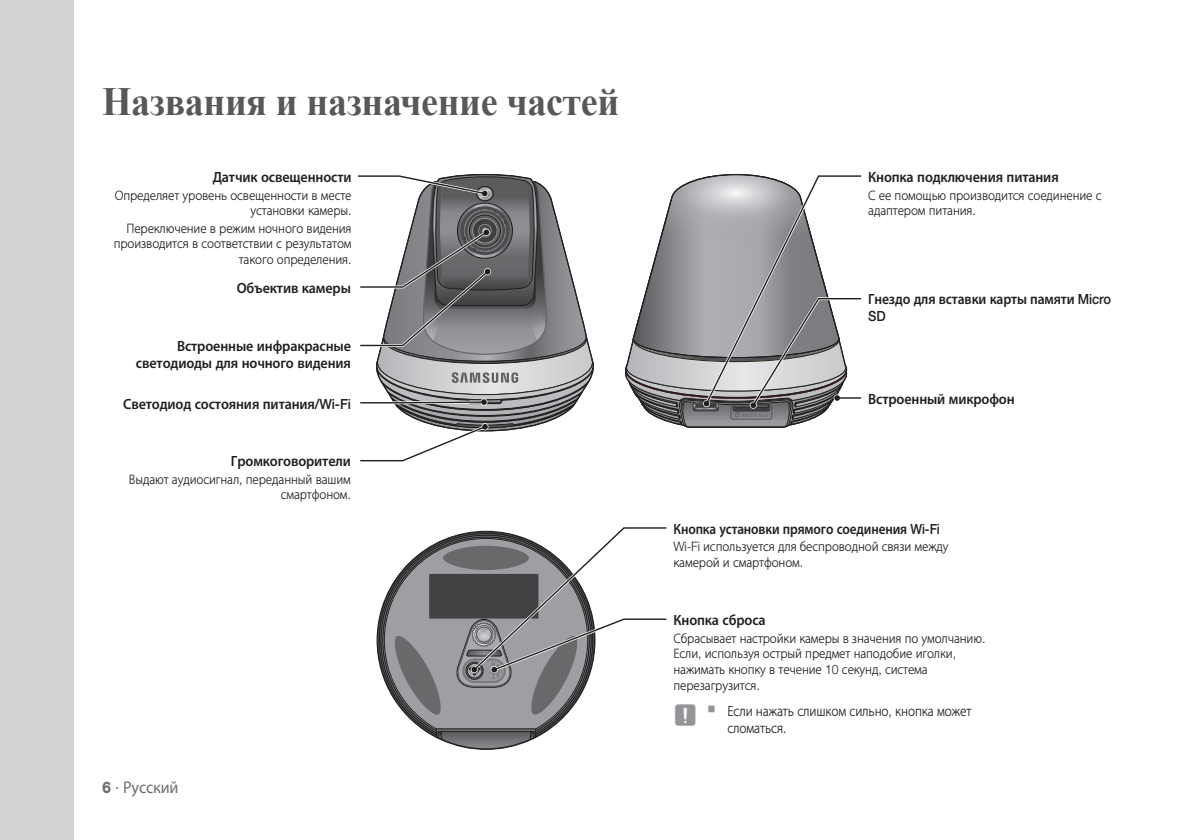
<style>
.page{position:relative;width:1191px;height:840px;background:#fff}
.page>*{position:absolute;margin:0;border:0;box-sizing:border-box;transform-origin:0 0}
.t1{font:700 40px "Times New Roman";letter-spacing:-.01em;color:#57585a;scale:.95 1}
.t2{font:16px "Helvetica Neue cp";letter-spacing:-.01em;color:#6c6d70;scale:.95 1}
.t3{font:500 14px/16.8px "Helvetica Neue cp";letter-spacing:-.01em;color:#231f20;text-align:right;scale:.95 1}
.t4{font:300 14px/16.8px "Helvetica Neue cp";letter-spacing:-.01em;color:#231f20;scale:.9 1}
.t5{font:500 14px "Helvetica Neue cp";letter-spacing:-.01em;color:#231f20;scale:.89 1}
.t6{font:500 14px/16.8px "Helvetica Neue cp";letter-spacing:-.01em;color:#231f20;scale:.92 1}
.t7{font:300 13px/15.6px "Helvetica Neue cp";letter-spacing:-.01em;color:#231f20;text-align:right;scale:.95 1}
.s1{font-weight:800}
.s2{font-family:"SIBD P1400";font-weight:400;font-size:24px;color:#939598}
.s3{font-family:"CP Icon 1";font-weight:400;font-size:20px;color:#939598}
</style>
<div class="page">
<div style="left:0;top:0;width:74px;height:839px;background:#d1d2d4"></div>
<svg style="left:625px;top:173px;width:237px;height:254px"></svg>
<svg style="left:358px;top:173px;width:236px;height:289px"></svg>
<svg style="left:376px;top:603px;width:130px;height:146px"></svg>
<svg style="left:383px;top:527px;width:284px;height:221px"></svg>
<h1 class="t1" style="left:102px;top:74px;width:546px">Названия и назначение частей</h1>
<p class="t3" style="left:213px;top:169px;width:148px">Датчик освещенности</p>
<p class="t7" style="left:115px;top:187px;width:251px">Определяет уровень освещенности в месте установки камеры.</p>
<p class="t7" style="left:114px;top:220px;width:252px">Переключение в режим ночного видения производится в соответствии с результатом такого определения.</p>
<p class="t3" style="left:237px;top:280px;width:122px">Объектив камеры</p>
<p class="t3" style="left:136px;top:337px;width:228px">Встроенные инфракрасные светодиоды для ночного видения</p>
<p class="t3" style="left:123px;top:395px;width:241px">Светодиод состояния питания/Wi-Fi</p>
<p class="t3" style="left:231px;top:453px;width:128px">Громкоговорители</p>
<p class="t7" style="left:129px;top:471px;width:235px">Выдают аудиосигнал, переданный вашим смартфоном.</p>
<p class="t2" style="left:102px;top:777px;width:82px"><span class="s1">6</span> · Русский</p>
<p class="t3" style="left:868px;top:169px;width:202px">Кнопка подключения питания</p>
<p class="t7" style="left:868px;top:187px;width:247px;text-align:left">С ее помощью производится соединение с адаптером питания.</p>
<p class="t6" style="left:868px;top:291px;width:265px">Гнездо для вставки карты памяти Micro<br>SD</p>
<p class="t3" style="left:868px;top:390px;width:156px">Встроенный микрофон</p>
<p class="t5" style="left:673px;top:521px;width:301px">Кнопка установки прямого соединения Wi-Fi</p>
<p class="t7" style="left:673px;top:539px;width:291px;text-align:left">Wi-Fi используется для беспроводной связи между камерой и смартфоном.</p>
<p class="t3" style="left:673px;top:611px;width:99px">Кнопка сброса</p>
<p class="t7" style="left:673px;top:630px;width:330px;text-align:left">Сбрасывает настройки камеры в значения по умолчанию.<br>Если, используя острый предмет наподобие иголки, нажимать кнопку в течение 10 секунд, система перезагрузится.</p>
<p class="t4" style="left:727px;top:702px;width:273px;text-indent:-54px"><span class="s2">J</span> <span class="s3">`</span> Если нажать слишком сильно, кнопка может сломаться.</p>
</div>
